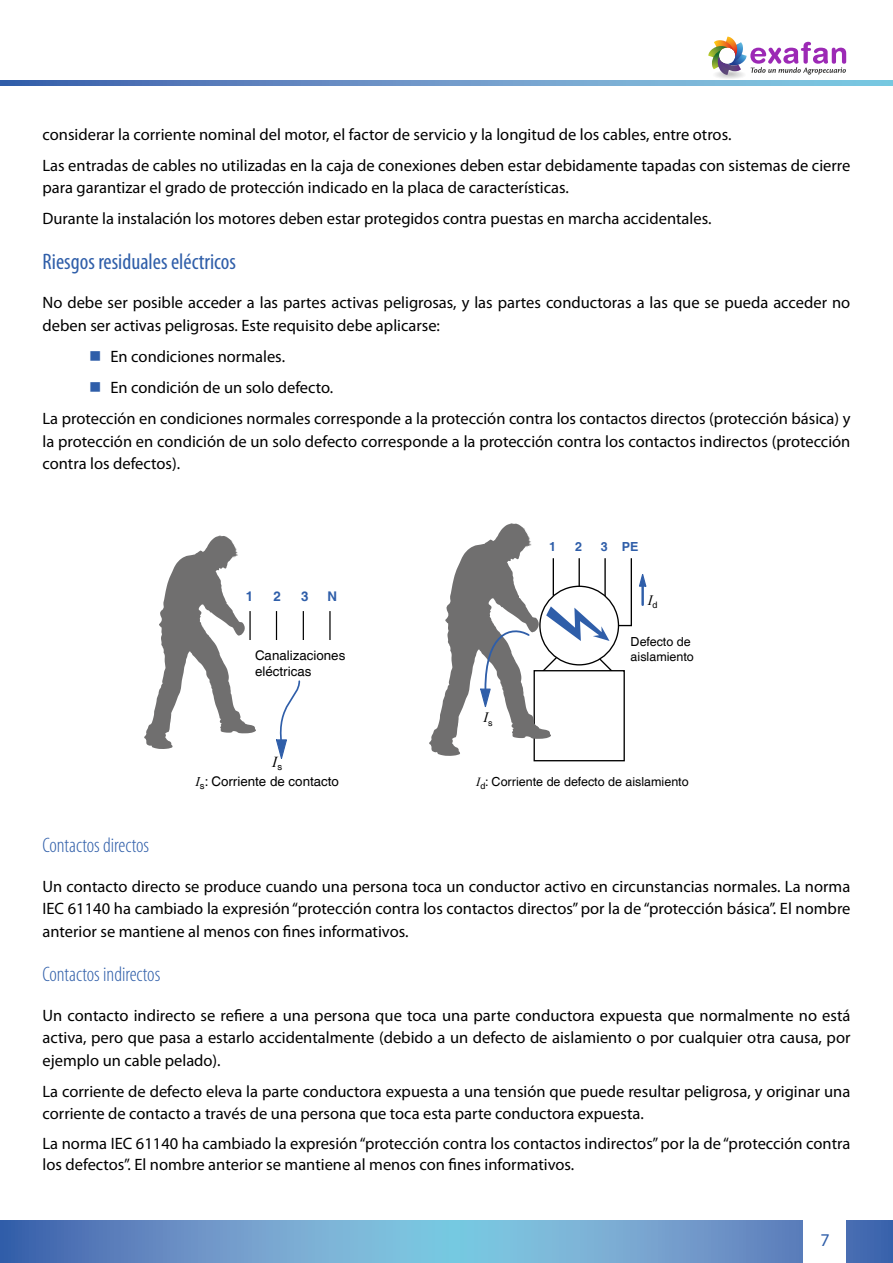
<style>
.page{position:relative;width:893px;height:1263px;background:#fff}
.page>*{position:absolute;margin:0;border:0;box-sizing:border-box;transform-origin:0 0}
.t1{font:condensed 22.5px "Myriad Pro";color:#2f5ea9}
.t2{font:300 condensed 21px "Myriad Pro";color:#2f5ea9}
.t3{font:18px "Myriad Pro";color:#2f5ea9}
.t4{font:16.5px/22.5px "Myriad Pro";color:#000}
.t5{font:italic 15.15px "Times New Roman";color:#000}
.t6{font:italic 14.25px "Times New Roman";color:#000}
.t7{font:13.35px/16px "Helvetica";color:#000}
.t8{font:700 13.35px "Helvetica";color:#2f5ea9}
.t9{font:12.45px/15px "Helvetica";color:#000}
.t10{font:700 12.45px "Helvetica";color:#2f5ea9}
.s1{font-family:"Times New Roman";font-style:italic}
</style>
<div class="page">
<svg style="left:1px;top:1220px;width:892px;height:43px;background:#6b9bca"></svg>
<svg style="left:1px;top:81px;width:892px;height:4px;background:#6898c8"></svg>
<div style="left:804px;top:1218px;width:42px;height:45px;background:#fff"></div>
<hr style="left:0;top:1220px;width:1px;height:43px;background:#305da9">
<div style="left:714px;top:71px;width:31px;height:8px;background:#f8f8f8;border-radius:50%"></div>
<div style="left:716px;top:71px;width:27px;height:7px;background:#f2f2f2;border-radius:50%"></div>
<div style="left:716px;top:71px;width:26px;height:7px;background:#f0f0f0;border-radius:50%"></div>
<div style="left:717px;top:71px;width:24px;height:7px;background:#ebebeb;border-radius:50%"></div>
<div style="left:718px;top:72px;width:23px;height:6px;background:#e9e9e9;border-radius:50%"></div>
<div style="left:719px;top:72px;width:21px;height:5px;background:#e5e5e5;border-radius:50%"></div>
<div style="left:721px;top:72px;width:17px;height:5px;background:#dedede;border-radius:50%"></div>
<svg style="left:708px;top:37px;width:138px;height:39px"></svg>
<hr style="left:329px;top:611px;width:2px;height:29px;background:#000">
<svg style="left:303px;top:611px;width:1px;height:29px"></svg>
<svg style="left:276px;top:611px;width:1px;height:29px"></svg>
<svg style="left:276px;top:680px;width:25px;height:79px"></svg>
<svg style="left:144px;top:535px;width:112px;height:214px"></svg>
<svg style="left:429px;top:523px;width:218px;height:239px"></svg>
<p class="t4" style="left:43px;top:119px;width:809px;line-height:31px">considerar la corriente nominal del motor, el factor de servicio y la longitud de los cables, entre otros.<br>Las entradas de cables no utilizadas en la caja de conexiones deben estar debidamente tapadas con sistemas de cierre</p>
<p class="t4" style="left:43px;top:172px;width:670px;line-height:31px">para garantizar el grado de protección indicado en la placa de características.<br>Durante la instalación los motores deben estar protegidos contra puestas en marcha accidentales.</p>
<h1 class="t1" style="left:43px;top:248px;width:195px">Riesgos residuales eléctricos</h1>
<p class="t4" style="left:43px;top:291px;width:809px">No debe ser posible acceder a las partes activas peligrosas, y las partes conductoras a las que se pueda acceder no deben ser activas peligrosas. Este requisito debe aplicarse:</p>
<p class="t4" style="left:111px;top:345px;width:176px">En condiciones normales.</p>
<p class="t4" style="left:111px;top:376px;width:224px">En condición de un solo defecto.</p>
<p class="t4" style="left:42px;top:407px;width:809px">La protección en condiciones normales corresponde a la protección contra los contactos directos (protección básica) y</p>
<p class="t4" style="left:42px;top:429px;width:809px">la protección en condición de un solo defecto corresponde a la protección contra los contactos indirectos (protección contra los defectos).</p>
<p class="t8" style="left:246px;top:588px;width:9px">1</p>
<p class="t8" style="left:273px;top:588px;width:9px">2</p>
<p class="t8" style="left:301px;top:588px;width:9px">3</p>
<p class="t8" style="left:327px;top:588px;width:11px">N</p>
<p class="t7" style="left:255px;top:648px;width:92px">Canalizaciones eléctricas</p>
<p class="t5" style="left:272px;top:752px;width:11px">I<sub>s</sub></p>
<p class="t7" style="left:195px;top:774px;width:145px"><span class="s1">I</span><sub>s</sub>: Corriente de contacto</p>
<p class="t10" style="left:549px;top:539px;width:8px">1</p>
<p class="t10" style="left:575px;top:539px;width:8px">2</p>
<p class="t10" style="left:601px;top:539px;width:39px">3 PE</p>
<p class="t6" style="left:483px;top:708px;width:11px">I<sub>s</sub></p>
<p class="t6" style="left:648px;top:590px;width:11px">I<sub>d</sub></p>
<p class="t9" style="left:631px;top:634px;width:65px">Defecto de aislamiento</p>
<p class="t9" style="left:476px;top:774px;width:214px"><span class="s1">I</span><sub>d</sub>: Corriente de defecto de aislamiento</p>
<p class="t2" style="left:43px;top:834px;width:108px">Contactos directos</p>
<p class="t4" style="left:43px;top:874px;width:809px;text-align:justify">Un contacto directo se produce cuando una persona toca un conductor activo en circunstancias normales. La norma IEC 61140 ha cambiado la expresión “protección contra los contactos directos” por la de “protección básica”. El nombre anterior se mantiene al menos con fines informativos.</p>
<p class="t2" style="left:43px;top:963px;width:119px">Contactos indirectos</p>
<p class="t4" style="left:43px;top:1003px;width:809px;text-align:justify">Un contacto indirecto se refiere a una persona que toca una parte conductora expuesta que normalmente no está activa, pero que pasa a estarlo accidentalmente (debido a un defecto de aislamiento o por cualquier otra causa, por ejemplo un cable pelado).</p>
<p class="t4" style="left:43px;top:1079px;width:809px">La corriente de defecto eleva la parte conductora expuesta a una tensión que puede resultar peligrosa, y originar una corriente de contacto a través de una persona que toca esta parte conductora expuesta.</p>
<p class="t4" style="left:43px;top:1132px;width:809px;line-height:21px">La norma IEC 61140 ha cambiado la expresión “protección contra los contactos indirectos” por la de “protección contra los defectos”. El nombre anterior se mantiene al menos con fines informativos.</p>
<p class="t3" style="left:820px;top:1229px;width:11px">7</p>
</div>
